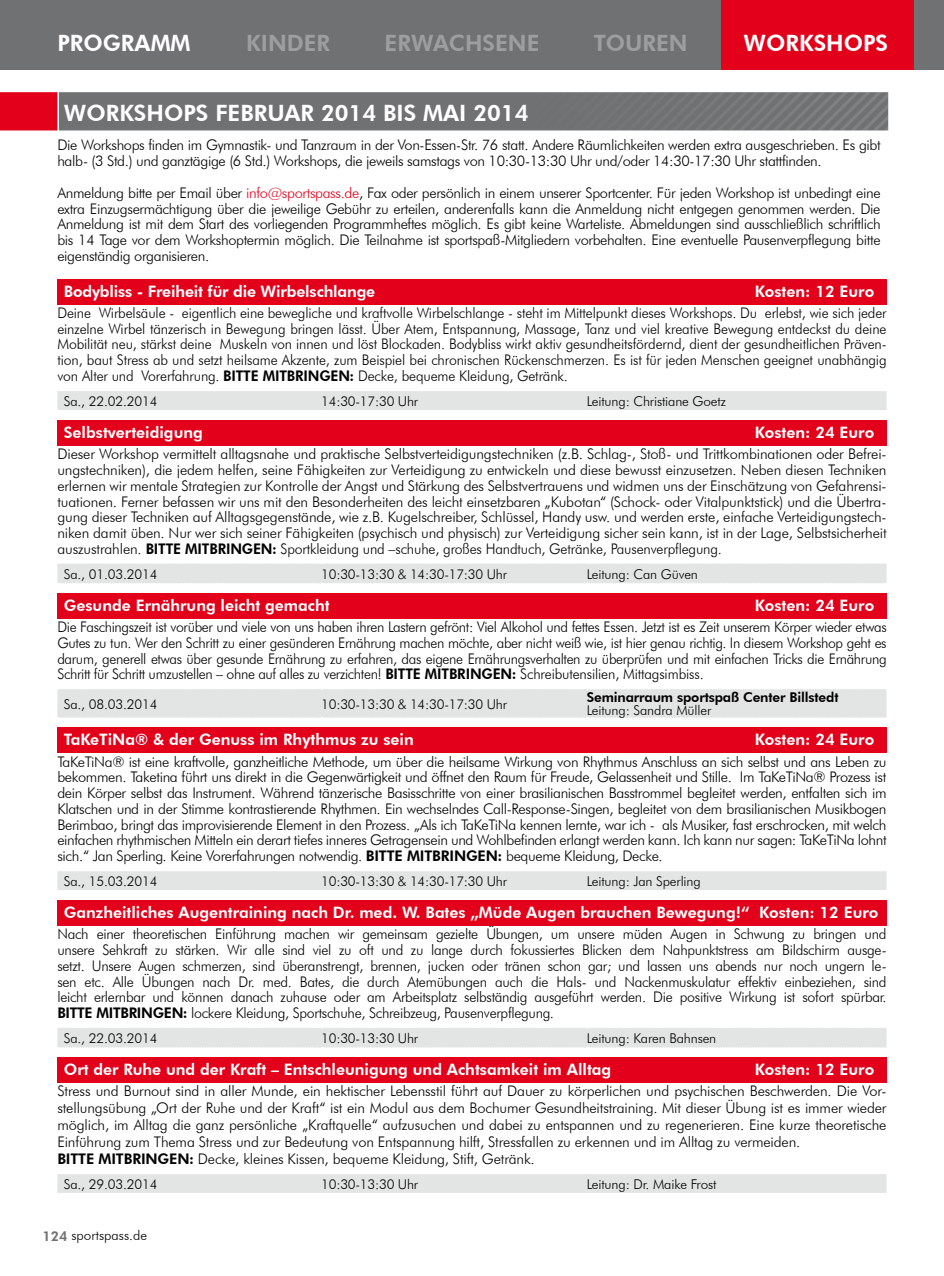
<style>
.page{position:relative;width:944px;height:1276px;background:#fff}
.page>*{position:absolute;margin:0;border:0;box-sizing:border-box;transform-origin:0 0}
.t1{font:800 22.5px "Futura BT";color:#fff}
.t2{font:800 22.5px "Futura BT";color:#9c9e9f}
.t3{font:800 15.75px "Futura BT";color:#fff}
.t4{font:300 14.62px/15.8px "Futura BT";letter-spacing:-.01em;color:#000;text-align:justify}
.t5{font:300 14.62px/15.8px "Futura BT";letter-spacing:-.01em;color:#000;text-align:justify;scale:.96 1}
.t6{font:300 13.5px "Futura BT";letter-spacing:-.01em;color:#000}
.t7{font:800 13.5px "Futura BT";letter-spacing:-.01em;color:#000}
.s1{color:#e2001a}
.s2{font-weight:800}
.s3{font-weight:800;color:#707172}
</style>
<div class="page">
<div style="left:0;top:0;width:944px;height:69px;background:#707172"></div>
<div style="left:722px;top:0;width:192px;height:69px;background:#e2001a"></div>
<svg style="left:0;top:92px;width:888px;height:38px;background:#7a6a6d"></svg>
<div style="left:57px;top:279px;width:830px;height:25px;background:#e2001a"></div>
<div style="left:57px;top:391px;width:830px;height:19px;background:#e3e4e4"></div>
<div style="left:57px;top:420px;width:830px;height:25px;background:#e2001a"></div>
<div style="left:57px;top:563px;width:830px;height:20px;background:#e3e4e4"></div>
<div style="left:57px;top:593px;width:830px;height:25px;background:#e2001a"></div>
<div style="left:57px;top:689px;width:830px;height:29px;background:#e3e4e4"></div>
<div style="left:57px;top:727px;width:830px;height:26px;background:#e2001a"></div>
<div style="left:57px;top:871px;width:830px;height:19px;background:#e3e4e4"></div>
<div style="left:57px;top:900px;width:830px;height:25px;background:#e2001a"></div>
<div style="left:57px;top:1028px;width:830px;height:20px;background:#e3e4e4"></div>
<div style="left:57px;top:1057px;width:830px;height:25px;background:#e2001a"></div>
<div style="left:57px;top:1174px;width:830px;height:19px;background:#e3e4e4"></div>
<h1 class="t1" style="left:57px;top:29px;width:135px">Programm</h1>
<h1 class="t2" style="left:246px;top:29px;width:15px">KINDER</h1>
<h1 class="t2" style="left:385px;top:29px;width:65px">ERWACHSENE</h1>
<h1 class="t2" style="left:594px;top:29px;width:17px">TOUREN</h1>
<h1 class="t1" style="left:743px;top:29px;width:39px">WORKSHOPS</h1>
<h1 class="t1" style="left:64px;top:100px;width:206px">Workshops FEBRUAR</h1>
<h1 class="t1" style="left:321px;top:100px;width:117px">2014 bis MAI</h1>
<h1 class="t1" style="left:473px;top:100px;width:57px">2014</h1>
<p class="t4" style="left:57px;top:137px;width:825px">Die Workshops finden im Gymnastik- und Tanzraum in der Von-Essen-Str. 76 statt. Andere Räumlichkeiten werden extra ausgeschrieben. Es gibt halb- (3 Std.) und ganztägige (6 Std.) Workshops, die jeweils samstags von 10:30-13:30 Uhr und/oder 14:30-17:30 Uhr stattfinden.</p>
<p class="t4" style="left:57px;top:185px;width:825px">Anmeldung bitte per Email über <span class="s1">info@sportspass.de</span>, Fax oder persönlich in einem unserer Sportcenter. Für jeden Workshop ist unbedingt eine extra Einzugsermächtigung über die jeweilige Gebühr zu erteilen, anderenfalls kann die Anmeldung nicht entgegen genommen werden. Die Anmeldung ist mit dem Start des vorliegenden Programmheftes möglich. Es gibt keine Warteliste. Abmeldungen sind ausschließlich schriftlich bis 14 Tage vor dem Workshoptermin möglich. Die Teilnahme ist sportspaß-Mitgliedern vorbehalten. Eine eventuelle Pausenverpflegung bitte eigenständig organisieren.</p>
<p class="t3" style="left:64px;top:282px;width:313px">Bodybliss - Freiheit für die Wirbelschlange</p>
<p class="t3" style="left:755px;top:282px;width:121px">Kosten: 12 Euro</p>
<p class="t5" style="left:57px;top:305px;width:865px">Deine Wirbelsäule - eigentlich eine bewegliche und kraftvolle Wirbelschlange - steht im Mittelpunkt dieses Workshops. Du erlebst, wie sich jeder einzelne Wirbel tänzerisch in Bewegung bringen lässt. Über Atem, Entspannung, Massage, Tanz und viel kreative Bewegung entdeckst du deine Mobilität neu, stärkst deine Muskeln von innen und löst Blockaden. Bodybliss wirkt aktiv gesundheitsfördernd, dient der gesundheitlichen Präven&shy;tion, baut Stress ab und setzt heilsame Akzente, zum Beispiel bei chronischen Rückenschmerzen. Es ist für jeden Menschen geeignet unabhängig von Alter und Vorerfahrung. <span class="s2">Bitte mitbringen:</span> Decke, bequeme Kleidung, Getränk.</p>
<p class="t6" style="left:64px;top:393px;width:95px">Sa., 22.02.2014</p>
<p class="t6" style="left:321px;top:393px;width:98px">14:30-17:30 Uhr</p>
<p class="t6" style="left:587px;top:393px;width:141px">Leitung: Christiane Goetz</p>
<p class="t3" style="left:64px;top:423px;width:141px">Selbstverteidigung</p>
<p class="t3" style="left:755px;top:423px;width:121px">Kosten: 24 Euro</p>
<p class="t4" style="left:57px;top:446px;width:831px">Dieser Workshop vermittelt alltagsnahe und praktische Selbstverteidigungstechniken (z.B. Schlag-, Stoß- und Trittkombinationen oder Befrei&shy;ungstechniken), die jedem helfen, seine Fähigkeiten zur Verteidigung zu entwickeln und diese bewusst einzusetzen. Neben diesen Techniken erlernen wir mentale Strategien zur Kontrolle der Angst und Stärkung des Selbstvertrauens und widmen uns der Einschätzung von Gefahrensi&shy;tuationen. Ferner befassen wir uns mit den Besonderheiten des leicht einsetzbaren „Kubotan“ (Schock- oder Vitalpunktstick) und die Übertra&shy;gung dieser Techniken auf Alltagsgegenstände, wie z.B. Kugelschreiber, Schlüssel, Handy usw. und werden erste, einfache Verteidigungstech&shy;niken damit üben. Nur wer sich seiner Fähigkeiten (psychisch und physisch) zur Verteidigung sicher sein kann, ist in der Lage, Selbstsicherheit auszustrahlen. <span class="s2">Bitte mitbringen:</span> Sportkleidung und –schuhe, großes Handtuch, Getränke, Pausenverpflegung.</p>
<p class="t6" style="left:64px;top:565px;width:95px">Sa., 01.03.2014</p>
<p class="t6" style="left:321px;top:565px;width:187px">10:30-13:30 &amp; 14:30-17:30 Uhr</p>
<p class="t6" style="left:587px;top:565px;width:113px">Leitung: Can Güven</p>
<p class="t3" style="left:64px;top:596px;width:267px">Gesunde Ernährung leicht gemacht</p>
<p class="t3" style="left:755px;top:596px;width:121px">Kosten: 24 Euro</p>
<p class="t5" style="left:57px;top:619px;width:865px">Die Faschingszeit ist vorüber und viele von uns haben ihren Lastern gefrönt: Viel Alkohol und fettes Essen. Jetzt ist es Zeit unserem Körper wieder etwas Gutes zu tun. Wer den Schritt zu einer gesünderen Ernährung machen möchte, aber nicht weiß wie, ist hier genau richtig. In diesem Workshop geht es darum, generell etwas über gesunde Ernährung zu erfahren, das eigene Ernährungsverhalten zu überprüfen und mit einfachen Tricks die Ernährung Schritt für Schritt umzustellen – ohne auf alles zu verzichten! <span class="s2">Bitte mitbringen:</span> Schreibutensilien, Mittagsimbiss.</p>
<p class="t6" style="left:64px;top:695px;width:95px">Sa., 08.03.2014</p>
<p class="t6" style="left:321px;top:695px;width:187px">10:30-13:30 &amp; 14:30-17:30 Uhr</p>
<p class="t7" style="left:587px;top:689px;width:253px">Seminarraum sportspaß Center Billstedt</p>
<p class="t6" style="left:587px;top:702px;width:126px">Leitung: Sandra Müller</p>
<p class="t3" style="left:64px;top:730px;width:351px">TaKeTiNa® &amp; der Genuss im Rhythmus zu sein</p>
<p class="t3" style="left:755px;top:730px;width:121px">Kosten: 24 Euro</p>
<p class="t4" style="left:57px;top:753px;width:831px">TaKeTiNa® ist eine kraftvolle, ganzheitliche Methode, um über die heilsame Wirkung von Rhythmus Anschluss an sich selbst und ans Leben zu bekommen. Taketina führt uns direkt in die Gegenwärtigkeit und öffnet den Raum für Freude, Gelassenheit und Stille. Im TaKeTiNa® Prozess ist dein Körper selbst das Instrument. Während tänzerische Basisschritte von einer brasilianischen Basstrommel begleitet werden, entfalten sich im Klatschen und in der Stimme kontrastierende Rhythmen. Ein wechselndes Call-Response-Singen, begleitet von dem brasilianischen Musikbogen Berimbao, bringt das improvisierende Element in den Prozess. „Als ich TaKeTiNa kennen lernte, war ich - als Musiker, fast erschrocken, mit welch einfachen rhythmischen Mitteln ein derart tiefes inneres Getragensein und Wohlbefinden erlangt werden kann. Ich kann nur sagen: TaKeTiNa lohnt sich.“ Jan Sperling. Keine Vorerfahrungen notwendig. <span class="s2">Bitte mitbringen:</span> bequeme Kleidung, Decke.</p>
<p class="t6" style="left:64px;top:872px;width:95px">Sa., 15.03.2014</p>
<p class="t6" style="left:321px;top:872px;width:187px">10:30-13:30 &amp; 14:30-17:30 Uhr</p>
<p class="t6" style="left:587px;top:872px;width:116px">Leitung: Jan Sperling</p>
<p class="t3" style="left:64px;top:903px;width:816px">Ganzheitliches Augentraining nach Dr. med. W. Bates „Müde Augen brauchen Bewegung!“ Kosten: 12 Euro</p>
<p class="t4" style="left:57px;top:926px;width:831px">Nach einer theoretischen Einführung machen wir gemeinsam gezielte Übungen, um unsere müden Augen in Schwung zu bringen und unsere Sehkraft zu stärken. Wir alle sind viel zu oft und zu lange durch fokussiertes Blicken dem Nahpunktstress am Bildschirm ausge&shy;setzt. Unsere Augen schmerzen, sind überanstrengt, brennen, jucken oder tränen schon gar; und lassen uns abends nur noch ungern le&shy;sen etc. Alle Übungen nach Dr. med. Bates, die durch Atemübungen auch die Hals- und Nackenmuskulatur effektiv einbeziehen, sind leicht erlernbar und können danach zuhause oder am Arbeitsplatz selbständig ausgeführt werden. Die positive Wirkung ist sofort spürbar.<br><span class="s2">Bitte mitbringen:</span> lockere Kleidung, Sportschuhe, Schreibzeug, Pausenverpflegung.</p>
<p class="t6" style="left:64px;top:1030px;width:95px">Sa., 22.03.2014</p>
<p class="t6" style="left:321px;top:1030px;width:98px">10:30-13:30 Uhr</p>
<p class="t6" style="left:587px;top:1030px;width:131px">Leitung: Karen Bahnsen</p>
<p class="t3" style="left:64px;top:1060px;width:549px">Ort der Ruhe und der Kraft – Entschleunigung und Achtsamkeit im Alltag</p>
<p class="t3" style="left:755px;top:1060px;width:121px">Kosten: 12 Euro</p>
<p class="t4" style="left:57px;top:1082px;width:831px;line-height:16.9px;text-align:left">Stress und Burnout sind in aller Munde, ein hektischer Lebensstil führt auf Dauer zu körperlichen und psychischen Beschwerden. Die Vor&shy;stellungsübung „Ort der Ruhe und der Kraft“ ist ein Modul aus dem Bochumer Gesundheitstraining. Mit dieser Übung ist es immer wieder möglich, im Alltag die ganz persönliche „Kraftquelle“ aufzusuchen und dabei zu entspannen und zu regenerieren. Eine kurze theoretische Einführung zum Thema Stress und zur Bedeutung von Entspannung hilft, Stressfallen zu erkennen und im Alltag zu vermeiden.<br><span class="s2">Bitte mitbringen:</span> Decke, kleines Kissen, bequeme Kleidung, Stift, Getränk.</p>
<p class="t6" style="left:64px;top:1175px;width:95px">Sa., 29.03.2014</p>
<p class="t6" style="left:321px;top:1175px;width:98px">10:30-13:30 Uhr</p>
<p class="t6" style="left:587px;top:1175px;width:131px">Leitung: Dr. Maike Frost</p>
<p class="t6" style="left:43px;top:1226px;width:106px"><span class="s3">124</span> sportspass.de</p>
</div>
